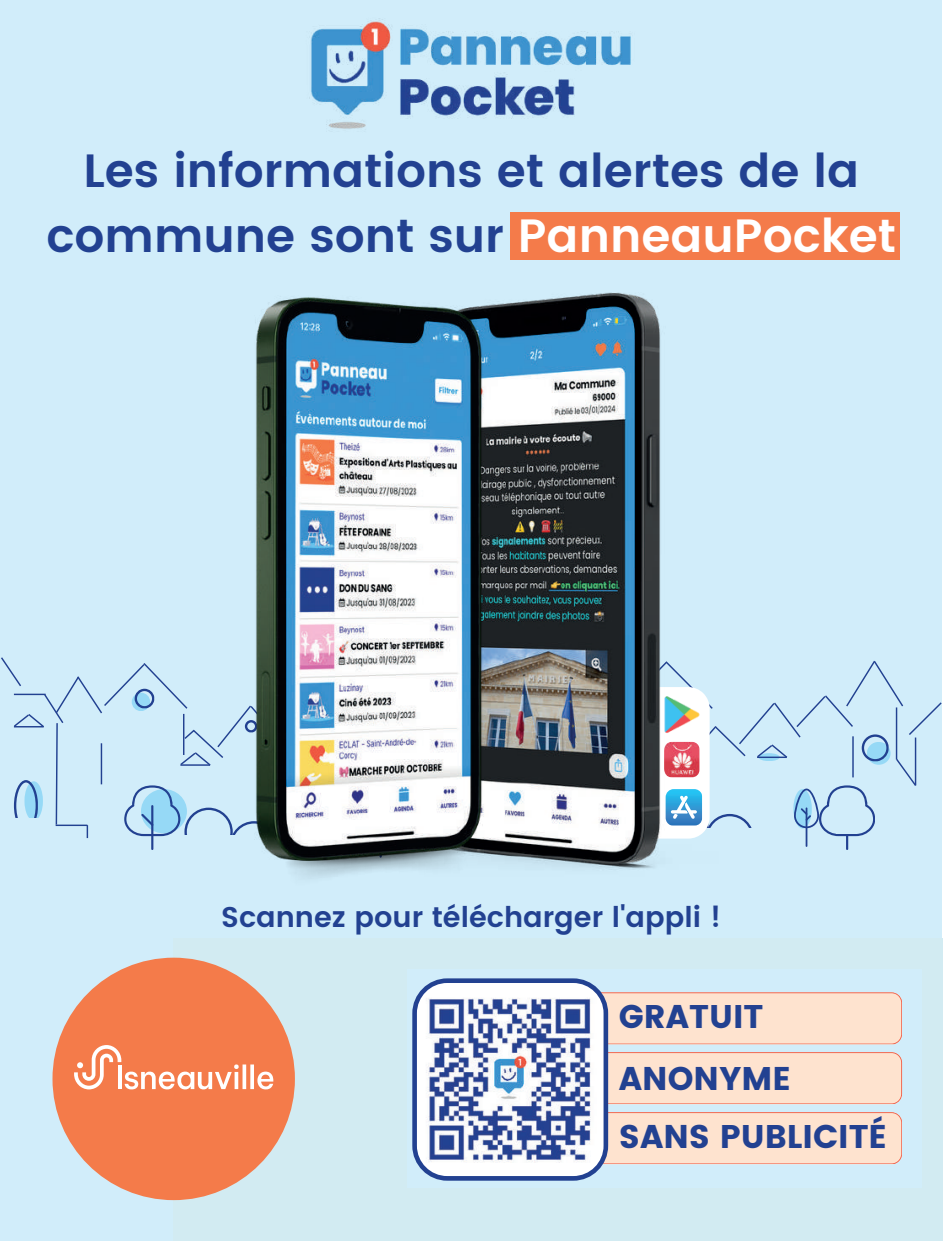
<style>
.page{position:relative;width:943px;height:1241px;background:#fff}
.page>*{position:absolute;margin:0;border:0;box-sizing:border-box;transform-origin:0 0}
.t1{font:600 46.55px/64.9px "Poppins";color:#224191;text-align:center}
.t2{font:32.73px "Poppins";color:#224191}
.t3{font:600 28.53px "Poppins";color:#224191}
.s1{color:#fff}
</style>
<div class="page">
<div style="left:1px;top:0;width:941px;height:1240px;background:#d1edfa"></div>
<img style="left:309px;top:18px;width:322px;height:111px">
<div style="left:509px;top:212px;width:390px;height:47px;background:#f47b4a"></div>
<svg style="left:1px;top:657px;width:941px;height:193px"></svg>
<img style="left:482px;top:292px;width:247px;height:578px">
<img style="left:254px;top:297px;width:228px;height:562px">
<img style="left:283px;top:847px;width:188px;height:31px">
<div style="left:174px;top:938px;width:769px;height:302px;background:#d2ebf2"></div>
<div style="left:407px;top:969px;width:514px;height:219px;background:#d1edfa"></div>
<div style="left:52px;top:957px;width:243px;height:242px;background:#f47b4a;border-radius:50%"></div>
<svg style="left:74px;top:973px;width:828px;height:228px"></svg>
<p class="t1" style="left:47px;top:140px;width:851px">Les informations et alertes de la commune sont sur <span class="s1">PanneauPocket</span></p>
<p class="t3" style="left:221px;top:895px;width:502px">Scannez pour télécharger l'appli !</p>
<p class="t2" style="left:619px;top:997px;width:146px">GRATUIT</p>
<p class="t2" style="left:619px;top:1059px;width:174px">ANONYME</p>
<p class="t2" style="left:619px;top:1117px;width:270px">SANS PUBLICITÉ</p>
</div>
